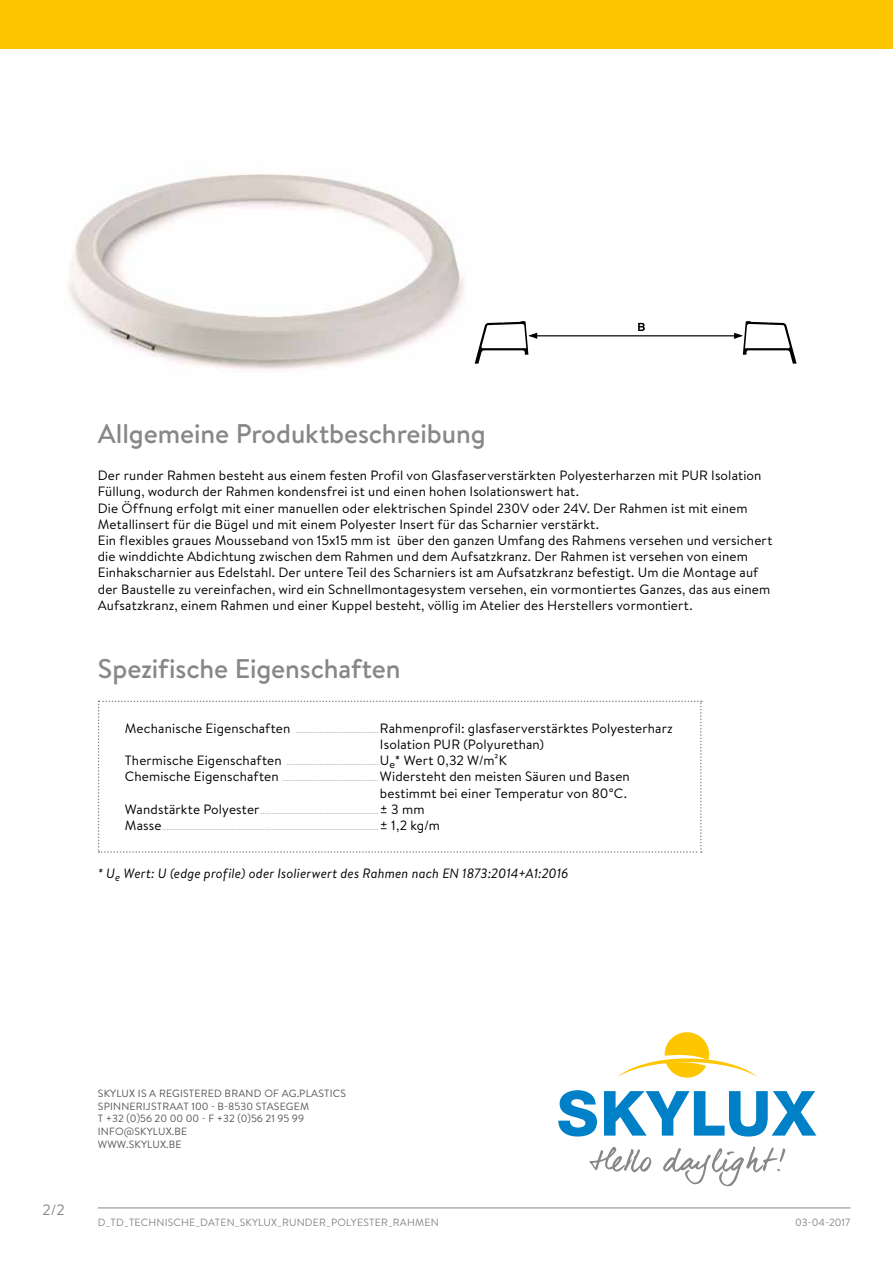
<style>
.page{position:relative;width:893px;height:1263px;background:#fff}
.page>*{position:absolute;margin:0;border:0;box-sizing:border-box;transform-origin:0 0}
.t1{font:500 27px "Brandon Text";letter-spacing:-.005em;color:#868786}
.t2{font:15px "Brandon Text";color:#868786}
.t3{font:13.5px/16.2px "Brandon Text";letter-spacing:.01em;color:#000}
.t4{font:italic 13.5px "Brandon Text";letter-spacing:.01em;color:#000}
.t5{font:10.5px/12.6px "Brandon Text";letter-spacing:.02em;color:#565655}
.t6{font:10.5px "Brandon Text";letter-spacing:.02em;color:#868786}
.t7{font:9px/16.2px "Brandon Text";color:#b1b2b3}
.s1{font-size:9px;color:#b1b2b3}
.s2{font-size:13.5px;color:#000}
.s3{font-size:10.8px;color:#000}
</style>
<div class="page">
<hr style="left:98px;top:1207px;width:752px;height:1px;background:#868786">
<div style="left:0;top:0;width:893px;height:49px;background:#fec600"></div>
<div style="left:511px;top:1008px;width:353px;height:201px;background:#fff"></div>
<svg style="left:558px;top:1090px;width:39px;height:46px"></svg>
<svg style="left:604px;top:1091px;width:212px;height:45px"></svg>
<svg style="left:617px;top:1032px;width:140px;height:46px"></svg>
<svg style="left:589px;top:1147px;width:62px;height:25px"></svg>
<svg style="left:663px;top:1146px;width:122px;height:41px"></svg>
<svg style="left:98px;top:701px;width:604px;height:152px"></svg>
<img style="left:68px;top:174px;width:407px;height:196px">
<hr style="left:529px;top:335px;width:213px;height:1px;background:#000">
<svg style="left:638px;top:323px;width:7px;height:8px"></svg>
<svg style="left:475px;top:321px;width:62px;height:43px"></svg>
<svg style="left:734px;top:321px;width:63px;height:43px"></svg>
<h1 class="t1" style="left:98px;top:415px;width:390px">Allgemeine Produktbeschreibung</h1>
<p class="t3" style="left:98px;top:467px;width:676px">Der runder Rahmen besteht aus einem festen Profil von Glasfaserverstärkten Polyesterharzen mit PUR Isolation Füllung, wodurch der Rahmen kondensfrei ist und einen hohen Isolationswert hat.<br>Die Öffnung erfolgt mit einer manuellen oder elektrischen Spindel 230V oder 24V. Der Rahmen ist mit einem Metallinsert für die Bügel und mit einem Polyester Insert für das Scharnier verstärkt.<br>Ein flexibles graues Mousseband von 15x15 mm ist über den ganzen Umfang des Rahmens versehen und versichert die winddichte Abdichtung zwischen dem Rahmen und dem Aufsatzkranz. Der Rahmen ist versehen von einem Einhakscharnier aus Edelstahl. Der untere Teil des Scharniers ist am Aufsatzkranz befestigt. Um die Montage auf der Baustelle zu vereinfachen, wird ein Schnellmontagesystem versehen, ein vormontiertes Ganzes, das aus einem Aufsatzkranz, einem Rahmen und einer Kuppel besteht, völlig im Atelier des Herstellers vormontiert.</p>
<h1 class="t1" style="left:98px;top:650px;width:304px">Spezifische Eigenschaften</h1>
<p class="t3" style="left:380px;top:719px;width:294px;text-indent:-255px">Mechanische Eigenschaften <span class="s1">......................................</span>Rahmenprofil: glasfaserverstärktes Polyesterharz<br>Isolation PUR (Polyurethan)</p>
<p class="t7" style="left:125px;top:754px;width:384px"><span class="s2">Thermische Eigenschaften</span> .......................................... <span class="s2">U</span><span class="s3">e</span><span class="s2">* Wert 0,32 W/m²K</span></p>
<p class="t3" style="left:125px;top:768px;width:507px;text-align:right">Chemische Eigenschaften <span class="s1">............................................</span> Widersteht den meisten Säuren und Basen bestimmt bei einer Temperatur von 80°C.</p>
<p class="t7" style="left:125px;top:802px;width:317px"><span class="s2">Wandstärkte Polyester</span>...................................................... <span class="s2">± 3 mm<br>Masse</span>................................................................................................... <span class="s2">± 1,2 kg/m</span></p>
<p class="t4" style="left:98px;top:864px;width:472px">* U<sub>e</sub> Wert: U (edge profile) oder Isolierwert des Rahmen nach EN 1873:2014+A1:2016</p>
<p class="t2" style="left:43px;top:1199px;width:24px">2/2</p>
<p class="t5" style="left:98px;top:1087px;width:250px">SKYLUX IS A REGISTERED BRAND OF AG.PLASTICS<br>SPINNERIJSTRAAT 100 - B-8530 STASEGEM<br>T +32 (0)56 20 00 00 - F +32 (0)56 21 95 99<br>INFO@SKYLUX.BE<br>WWW.SKYLUX.BE</p>
<p class="t6" style="left:98px;top:1215px;width:342px">D_TD_TECHNISCHE_DATEN_SKYLUX_RUNDER_POLYESTER_RAHMEN</p>
<p class="t6" style="left:795px;top:1215px;width:57px">03-04-2017</p>
</div>
